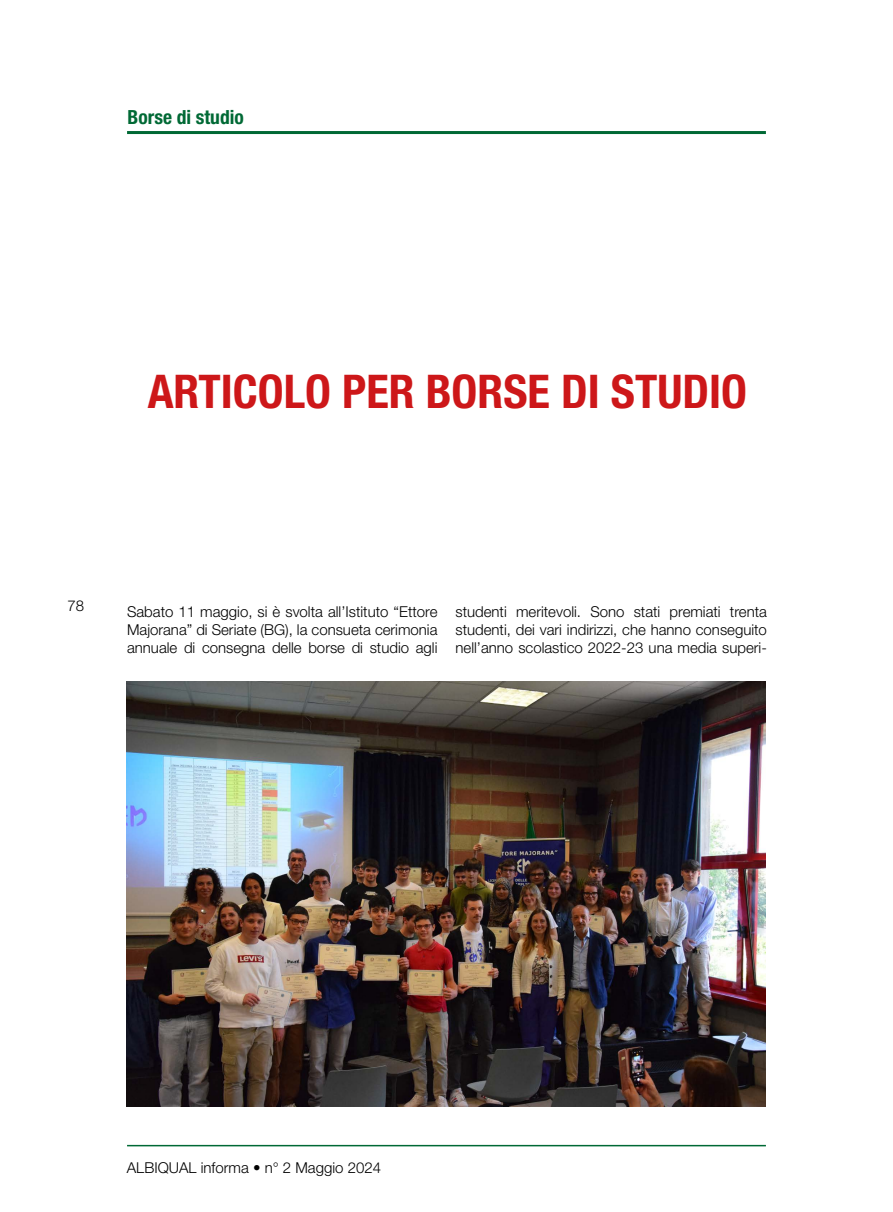
<style>
.page{position:relative;width:893px;height:1212px;background:#fff}
.page>*{position:absolute;margin:0;border:0;box-sizing:border-box;transform-origin:0 0}
.t1{font:700 condensed 46.5px "Helvetica Neue LT Std";color:#cd1719}
.t2{font:700 condensed 19.5px "Helvetica Neue LT Std";color:#006935}
.t3{font:300 15px/18px "Helvetica Neue LT Std";color:#000;text-align:justify}
</style>
<div class="page">
<hr style="left:127px;top:1145px;width:639px;height:1px;background:#006935">
<hr style="left:127px;top:131px;width:639px;height:3px;background:#006935">
<img style="left:127px;top:681px;width:639px;height:426px">
<h2 class="t2" style="left:128px;top:105px;width:118px">Borse di studio</h2>
<h1 class="t1" style="left:148px;top:363px;width:601px">ARTICOLO PER BORSE DI STUDIO</h1>
<p class="t3" style="left:68px;top:597px;width:18px">78</p>
<p class="t3" style="left:127px;top:602px;width:312px">Sabato 11 maggio, si è svolta all’Istituto “Ettore Majorana” di Seriate (BG), la consueta cerimonia annuale di consegna delle borse di studio agli</p>
<p class="t3" style="left:455px;top:602px;width:313px">studenti meritevoli. Sono stati premiati trenta studenti, dei vari indirizzi, che hanno conseguito nell’anno scolastico 2022-23 una media superi-</p>
<p class="t3" style="left:127px;top:1158px;width:256px">ALBIQUAL informa • n° 2 Maggio 2024</p>
</div>
